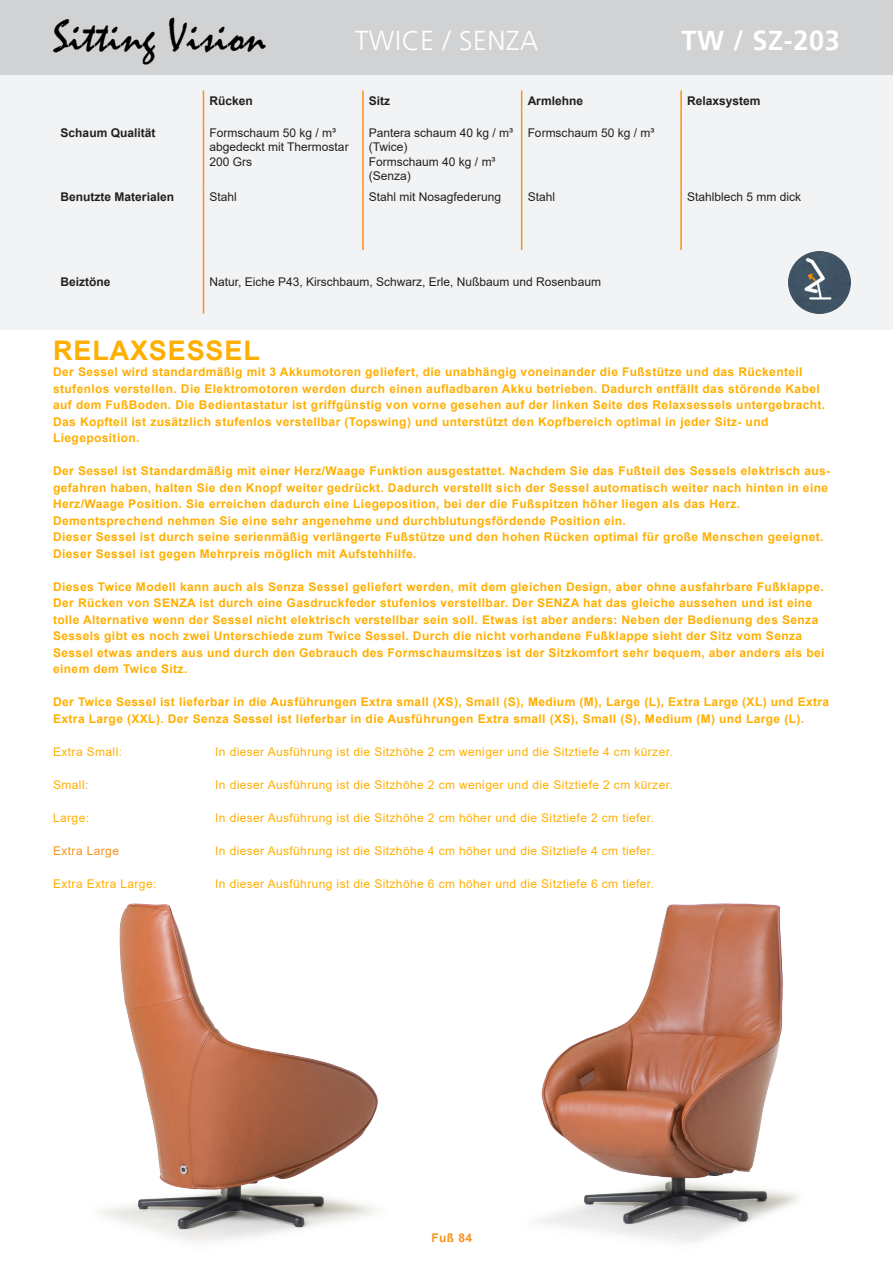
<style>
.page{position:relative;width:893px;height:1263px;background:#fff}
.page>*{position:absolute;margin:0;border:0;box-sizing:border-box;transform-origin:0 0}
.t1{font:45.6px "Mistral";letter-spacing:.015em;color:#000}
.t2{font:300 27.3px "Frutiger";letter-spacing:.025em;color:#fff}
.t3{font:700 27.3px "Frutiger";letter-spacing:.025em;color:#fff}
.t4{font:700 27px "Arial";letter-spacing:.03em;color:#ffaf00}
.t5{font:700 12px/16.5px "Arial";letter-spacing:.03em;color:#ffaf00}
.t6{font:12px "Arial";letter-spacing:.03em;color:#ffaf00}
.t7{font:12px/14.4px "Arial";color:#231f20}
.t8{font:700 12px "Arial";color:#231f20}
.t9{font:12px "Arial";letter-spacing:.03em;color:#f7931d}
.t10{font:700 12px "Arial";color:#f7931d}
</style>
<div class="page">
<img style="left:101px;top:904px;width:277px;height:340px">
<img style="left:541px;top:904px;width:257px;height:339px">
<div style="left:0;top:74px;width:893px;height:256px;background:#f2f3f4"></div>
<hr style="left:203px;top:90px;width:1px;height:32px;background:#f7931d">
<hr style="left:362px;top:90px;width:2px;height:32px;background:#f7931d">
<hr style="left:521px;top:90px;width:1px;height:32px;background:#f7931d">
<hr style="left:680px;top:90px;width:2px;height:32px;background:#f7931d">
<hr style="left:203px;top:122px;width:1px;height:64px;background:#f7931d">
<hr style="left:362px;top:122px;width:2px;height:64px;background:#f7931d">
<hr style="left:521px;top:122px;width:1px;height:64px;background:#f7931d">
<hr style="left:680px;top:122px;width:2px;height:64px;background:#f7931d">
<hr style="left:203px;top:186px;width:1px;height:64px;background:#f7931d">
<hr style="left:362px;top:186px;width:2px;height:64px;background:#f7931d">
<hr style="left:521px;top:186px;width:1px;height:64px;background:#f7931d">
<hr style="left:680px;top:186px;width:2px;height:64px;background:#f7931d">
<hr style="left:203px;top:250px;width:1px;height:64px;background:#f7931d">
<div style="left:0;top:0;width:893px;height:74px;background:#d1d2d4"></div>
<img style="left:788px;top:251px;width:62px;height:63px">
<p class="t1" style="left:53px;top:9px;width:214px">Sitting Vision</p>
<p class="t2" style="left:355px;top:25px;width:185px">TWICE / SENZA</p>
<p class="t3" style="left:681px;top:24px;width:160px">TW / SZ-203</p>
<p class="t8" style="left:209px;top:92px;width:45px">Rücken</p>
<p class="t8" style="left:369px;top:92px;width:23px">Sitz</p>
<p class="t8" style="left:528px;top:92px;width:57px">Armlehne</p>
<p class="t8" style="left:687px;top:92px;width:75px">Relaxsystem</p>
<p class="t8" style="left:61px;top:124px;width:96px">Schaum Qualität</p>
<p class="t7" style="left:209px;top:125px;width:141px">Formschaum 50 kg / m³ abgedeckt mit Thermostar<br>200 Grs</p>
<p class="t7" style="left:369px;top:125px;width:146px">Pantera schaum 40 kg / m³</p>
<p class="t7" style="left:369px;top:140px;width:40px">(Twice)</p>
<p class="t7" style="left:369px;top:154px;width:128px">Formschaum 40 kg / m³ (Senza)</p>
<p class="t7" style="left:528px;top:125px;width:128px">Formschaum 50 kg / m³</p>
<p class="t8" style="left:61px;top:188px;width:115px">Benutzte Materialen</p>
<p class="t7" style="left:209px;top:189px;width:29px">Stahl</p>
<p class="t7" style="left:369px;top:189px;width:134px">Stahl mit Nosagfederung</p>
<p class="t7" style="left:528px;top:189px;width:29px">Stahl</p>
<p class="t7" style="left:687px;top:189px;width:116px">Stahlblech 5 mm dick</p>
<p class="t8" style="left:61px;top:274px;width:52px">Beiztöne</p>
<p class="t7" style="left:209px;top:275px;width:393px">Natur, Eiche P43, Kirschbaum, Schwarz, Erle, Nußbaum und Rosenbaum</p>
<p class="t4" style="left:53px;top:331px;width:208px">RELAXSESSEL</p>
<p class="t5" style="left:53px;top:364px;width:751px">Der Sessel wird standardmäßig mit 3 Akkumotoren geliefert, die unabhängig voneinander die Fußstütze und das Rückenteil</p>
<p class="t5" style="left:53px;top:380px;width:774px">stufenlos verstellen. Die Elektromotoren werden durch einen aufladbaren Akku betrieben. Dadurch entfällt das störende Kabel auf dem FußBoden. Die Bedientastatur ist griffgünstig von vorne gesehen auf der linken Seite des Relaxsessels untergebracht.</p>
<p class="t5" style="left:53px;top:413px;width:717px">Das Kopfteil ist zusätzlich stufenlos verstellbar (Topswing) und unterstützt den Kopfbereich optimal in jeder Sitz- und</p>
<p class="t5" style="left:53px;top:430px;width:88px">Liegeposition.</p>
<p class="t5" style="left:53px;top:463px;width:779px">Der Sessel ist Standardmäßig mit einer Herz/Waage Funktion ausgestattet. Nachdem Sie das Fußteil des Sessels elektrisch aus&shy;gefahren haben, halten Sie den Knopf weiter gedrückt. Dadurch verstellt sich der Sessel automatisch weiter nach hinten in eine<br>Herz/Waage Position. Sie erreichen dadurch eine Liegeposition, bei der die Fußspitzen höher liegen als das Herz.</p>
<p class="t5" style="left:53px;top:512px;width:574px">Dementsprechend nehmen Sie eine sehr angenehme und durchblutungsfördende Position ein.</p>
<p class="t5" style="left:53px;top:529px;width:772px">Dieser Sessel ist durch seine serienmäßig verlängerte Fußstütze und den hohen Rücken optimal für große Menschen geeignet.<br>Dieser Sessel ist gegen Mehrpreis möglich mit Aufstehhilfe.</p>
<p class="t5" style="left:53px;top:578px;width:773px">Dieses Twice Modell kann auch als Senza Sessel geliefert werden, mit dem gleichen Design, aber ohne ausfahrbare Fußklappe.<br>Der Rücken von SENZA ist durch eine Gasdruckfeder stufenlos verstellbar. Der SENZA hat das gleiche aussehen und ist eine tolle Alternative wenn der Sessel nicht elektrisch verstellbar sein soll. Etwas ist aber anders: Neben der Bedienung des Senza Sessels gibt es noch zwei Unterschiede zum Twice Sessel. Durch die nicht vorhandene Fußklappe sieht der Sitz vom Senza Sessel etwas anders aus und durch den Gebrauch des Formschaumsitzes ist der Sitzkomfort sehr bequem, aber anders als bei einem dem Twice Sitz.</p>
<p class="t5" style="left:53px;top:694px;width:778px">Der Twice Sessel ist lieferbar in die Ausführungen Extra small (XS), Small (S), Medium (M), Large (L), Extra Large (XL) und Extra<br>Extra Large (XXL). Der Senza Sessel ist lieferbar in die Ausführungen Extra small (XS), Small (S), Medium (M) und Large (L).</p>
<p class="t6" style="left:53px;top:743px;width:70px">Extra Small:</p>
<p class="t6" style="left:215px;top:743px;width:459px">In dieser Ausführung ist die Sitzhöhe 2 cm weniger und die Sitztiefe 4 cm kürzer.</p>
<p class="t6" style="left:53px;top:776px;width:37px">Small:</p>
<p class="t6" style="left:215px;top:776px;width:459px">In dieser Ausführung ist die Sitzhöhe 2 cm weniger und die Sitztiefe 2 cm kürzer.</p>
<p class="t6" style="left:53px;top:809px;width:37px">Large:</p>
<p class="t6" style="left:215px;top:809px;width:440px">In dieser Ausführung ist die Sitzhöhe 2 cm höher und die Sitztiefe 2 cm tiefer.</p>
<p class="t9" style="left:53px;top:842px;width:67px">Extra Large</p>
<p class="t6" style="left:215px;top:842px;width:440px">In dieser Ausführung ist die Sitzhöhe 4 cm höher und die Sitztiefe 4 cm tiefer.</p>
<p class="t6" style="left:53px;top:875px;width:105px">Extra Extra Large:</p>
<p class="t6" style="left:215px;top:875px;width:440px">In dieser Ausführung ist die Sitzhöhe 6 cm höher und die Sitztiefe 6 cm tiefer.</p>
<p class="t10" style="left:431px;top:1229px;width:42px">Fuß 84</p>
</div>
